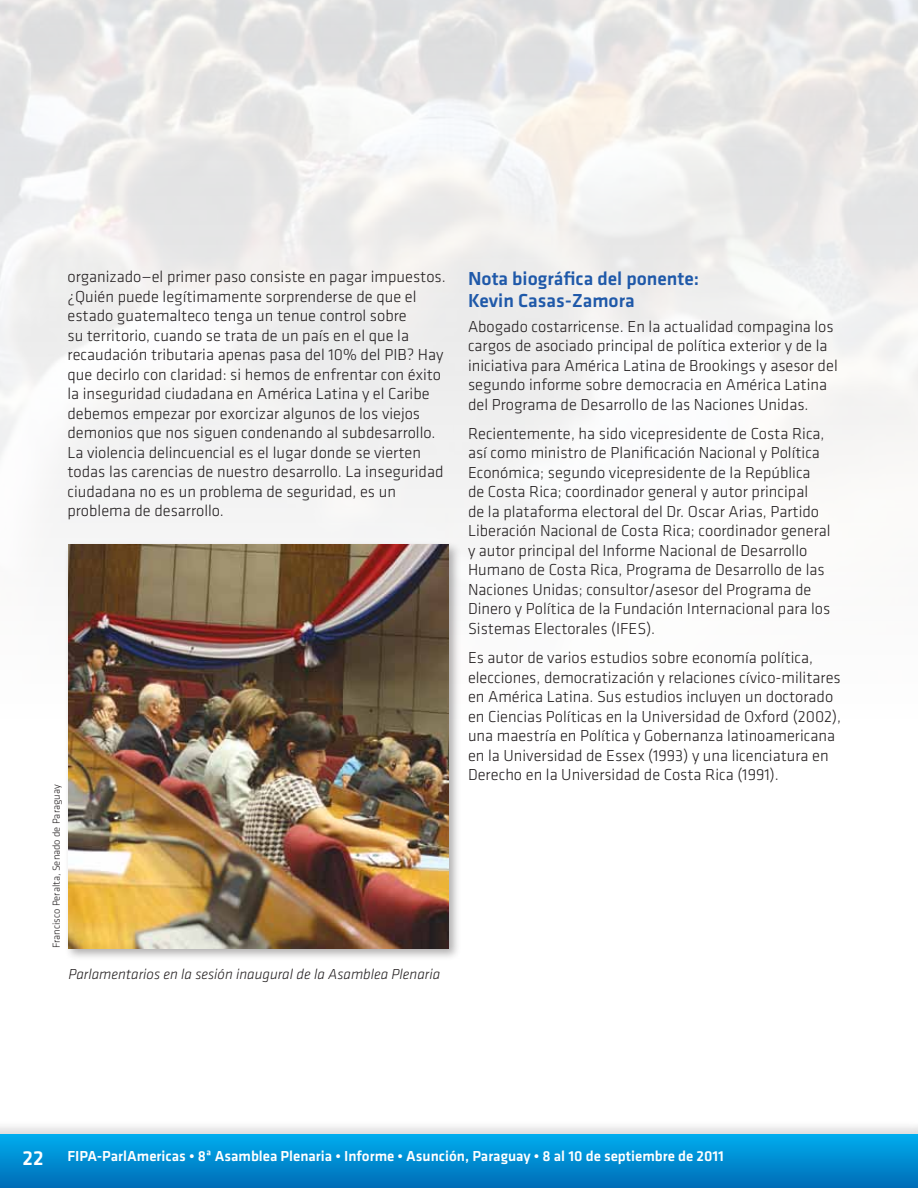
<style>
.page{position:relative;width:918px;height:1188px;background:#fff}
.page>*{position:absolute;margin:0;border:0;box-sizing:border-box;transform-origin:0 0}
.t1{font:500 19.5px/22.5px "Klavika";color:#1f59a9}
.t2{font:300 16.5px/19.5px "Klavika";color:#231f20}
.t3{font:500 15px "Klavika";color:#fff}
.t4{font:italic 300 15px "Klavika";color:#231f20}
.t5{font:300 10.5px "Klavika";color:#231f20}
.s1{font-size:21px}
</style>
<div class="page">
<div style="left:0;top:1120px;width:918px;height:68px;background:#231f20;opacity:.15"></div>
<div style="left:0;top:1134px;width:918px;height:54px;background:linear-gradient(to bottom,#00adee,#006db7)"></div>
<div style="left:65px;top:541px;width:396px;height:420px;background:#231f20;opacity:.35"></div>
<img style="left:68px;top:544px;width:380px;height:404px">
<p class="t2" style="left:68px;top:267px;width:380px">organizado—el primer paso consiste en pagar impuestos. ¿Quién puede legítimamente sorprenderse de que el estado guatemalteco tenga un tenue control sobre<br>su territorio, cuando se trata de un país en el que la recaudación tributaria apenas pasa del 10% del PIB? Hay que decirlo con claridad: si hemos de enfrentar con éxito la inseguridad ciudadana en América Latina y el Caribe debemos empezar por exorcizar algunos de los viejos demonios que nos siguen condenando al subdesarrollo.<br>La violencia delincuencial es el lugar donde se vierten todas las carencias de nuestro desarrollo. La inseguridad ciudadana no es un problema de seguridad, es un problema de desarrollo.</p>
<p class="t1" style="left:468px;top:266px;width:233px">Nota biográfica del ponente:<br>Kevin Casas-Zamora</p>
<p class="t2" style="left:468px;top:316px;width:371px">Abogado costarricense. En la actualidad compagina los cargos de asociado principal de política exterior y de la iniciativa para América Latina de Brookings y asesor del segundo informe sobre democracia en América Latina del Programa de Desarrollo de las Naciones Unidas.</p>
<p class="t2" style="left:468px;top:423px;width:364px">Recientemente, ha sido vicepresidente de Costa Rica, así como ministro de Planificación Nacional y Política Económica; segundo vicepresidente de la República de Costa Rica; coordinador general y autor principal<br>de la plataforma electoral del Dr. Oscar Arias, Partido Liberación Nacional de Costa Rica; coordinador general y autor principal del Informe Nacional de Desarrollo Humano de Costa Rica, Programa de Desarrollo de las Naciones Unidas; consultor/asesor del Programa de Dinero y Política de la Fundación Internacional para los Sistemas Electorales (IFES).</p>
<p class="t2" style="left:468px;top:648px;width:375px">Es autor de varios estudios sobre economía política, elecciones, democratización y relaciones cívico-militares en América Latina. Sus estudios incluyen un doctorado en Ciencias Políticas en la Universidad de Oxford (2002), una maestría en Política y Gobernanza latinoamericana en la Universidad de Essex (1993) y una licenciatura en Derecho en la Universidad de Costa Rica (1991).</p>
<p class="t5" style="left:50px;top:948px;width:165px;rotate:-90deg">Francisco Peralta, Senado de Paraguay</p>
<p class="t4" style="left:68px;top:965px;width:373px">Parlamentarios en la sesión inaugural de la Asamblea Plenaria</p>
<p class="t3" style="left:22px;top:1146px;width:703px"><span class="s1">22</span> FIPA-ParlAmericas • 8ª Asamblea Plenaria • Informe • Asunción, Paraguay • 8 al 10 de septiembre de 2011</p>
</div>
